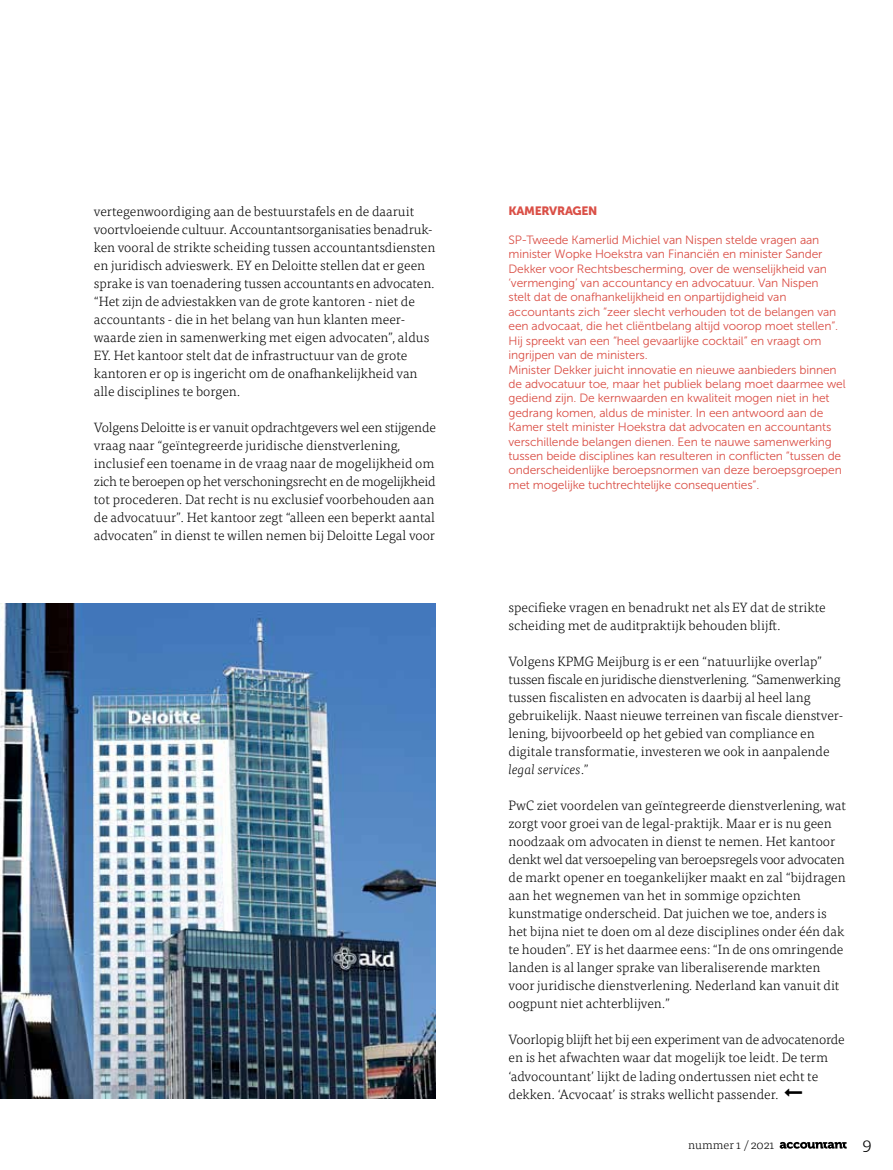
<style>
.page{position:relative;width:893px;height:1170px;background:#fff}
.page>*{position:absolute;margin:0;border:0;box-sizing:border-box;transform-origin:0 0}
.t1{font:300 18px "Tisa Pro";color:#000}
.t2{font:300 13.5px/18px "Tisa Pro";color:#000}
.t3{font:12px/14.4px "Museo Sans 300";letter-spacing:-.01em;color:#da4f46}
.t4{font:300 12px "Tisa Pro";color:#000}
.t5{font:12px "Museo Sans 900";letter-spacing:-.025em;color:#da4f46}
.s1{font-style:italic}
</style>
<div class="page">
<svg style="left:780px;top:1141px;width:67px;height:7px"></svg>
<img style="left:0;top:603px;width:436px;height:495px">
<p class="t2" style="left:94px;top:202px;width:343px">vertegenwoordiging aan de bestuurstafels en de daaruit voortvloeiende cultuur. Accountantsorganisaties benadruk&shy;ken vooral de strikte scheiding tussen accountantsdiensten en juridisch advieswerk. EY en Deloitte stellen dat er geen sprake is van toenadering tussen accountants en advocaten. “Het zijn de adviestakken van de grote kantoren - niet de accountants - die in het belang van hun klanten meer&shy;waarde zien in samenwerking met eigen advocaten”, aldus EY. Het kantoor stelt dat de infrastructuur van de grote kantoren er op is ingericht om de onafhankelijkheid van alle disciplines te borgen.</p>
<p class="t2" style="left:94px;top:418px;width:343px">Volgens Deloitte is er vanuit opdrachtgevers wel een stijgende vraag naar “geïntegreerde juridische dienstverlening, inclusief een toename in de vraag naar de mogelijkheid om zich te beroepen op het verschoningsrecht en de mogelijkheid tot procederen. Dat recht is nu exclusief voorbehouden aan de advocatuur”. Het kantoor zegt “alleen een beperkt aantal advocaten” in dienst te willen nemen bij Deloitte Legal voor</p>
<p class="t5" style="left:508px;top:204px;width:91px">KAMERVRAGEN</p>
<p class="t3" style="left:508px;top:232px;width:339px">SP-Tweede Kamerlid Michiel van Nispen stelde vragen aan minister Wopke Hoekstra van Financiën en minister Sander Dekker voor Rechtsbescherming, over de wenselijkheid van ‘vermenging’ van accountancy en advocatuur. Van Nispen<br>stelt dat de onafhankelijkheid en onpartijdigheid van accountants zich “zeer slecht verhouden tot de belangen van een advocaat, die het cliëntbelang altijd voorop moet stellen”.<br>Hij spreekt van een “heel gevaarlijke cocktail” en vraagt om ingrijpen van de ministers.<br>Minister Dekker juicht innovatie en nieuwe aanbieders binnen de advocatuur toe, maar het publiek belang moet daarmee wel gediend zijn. De kernwaarden en kwaliteit mogen niet in het gedrang komen, aldus de minister. In een antwoord aan de Kamer stelt minister Hoekstra dat advocaten en accountants verschillende belangen dienen. Een te nauwe samenwerking tussen beide disciplines kan resulteren in conflicten “tussen de onderscheidenlijke beroepsnormen van deze beroepsgroepen met mogelijke tuchtrechtelijke consequenties”.</p>
<p class="t2" style="left:508px;top:598px;width:319px">specifieke vragen en benadrukt net als EY dat de strikte scheiding met de auditpraktijk behouden blijft.</p>
<p class="t2" style="left:508px;top:652px;width:336px">Volgens KPMG Meijburg is er een “natuurlijke overlap” tussen fiscale en juridische dienstverlening. “Samenwerking tussen fiscalisten en advocaten is daarbij al heel lang gebruikelijk. Naast nieuwe terreinen van fiscale dienstver&shy;lening, bijvoorbeeld op het gebied van compliance en digitale transformatie, investeren we ook in aanpalende <span class="s1">legal services</span>.”</p>
<p class="t2" style="left:508px;top:796px;width:339px">PwC ziet voordelen van geïntegreerde dienstverlening, wat zorgt voor groei van de legal-praktijk. Maar er is nu geen noodzaak om advocaten in dienst te nemen. Het kantoor denkt wel dat versoepeling van beroepsregels voor advocaten de markt opener en toegankelijker maakt en zal “bijdragen aan het wegnemen van het in sommige opzichten kunstmatige onderscheid. Dat juichen we toe, anders is het bijna niet te doen om al deze disciplines onder één dak te houden”. EY is het daarmee eens: “In de ons omringende landen is al langer sprake van liberaliserende markten voor juridische dienstverlening. Nederland kan vanuit dit oogpunt niet achterblijven.”</p>
<p class="t2" style="left:508px;top:1030px;width:338px">Voorlopig blijft het bij een experiment van de advocatenorde en is het afwachten waar dat mogelijk toe leidt. De term ‘advocountant’ lijkt de lading ondertussen niet echt te dekken. ‘Acvocaat’ is straks wellicht passender.</p>
<p class="t4" style="left:688px;top:1135px;width:88px">nummer 1 / 2021</p>
<h1 class="t1" style="left:862px;top:1130px;width:11px">9</h1>
</div>
